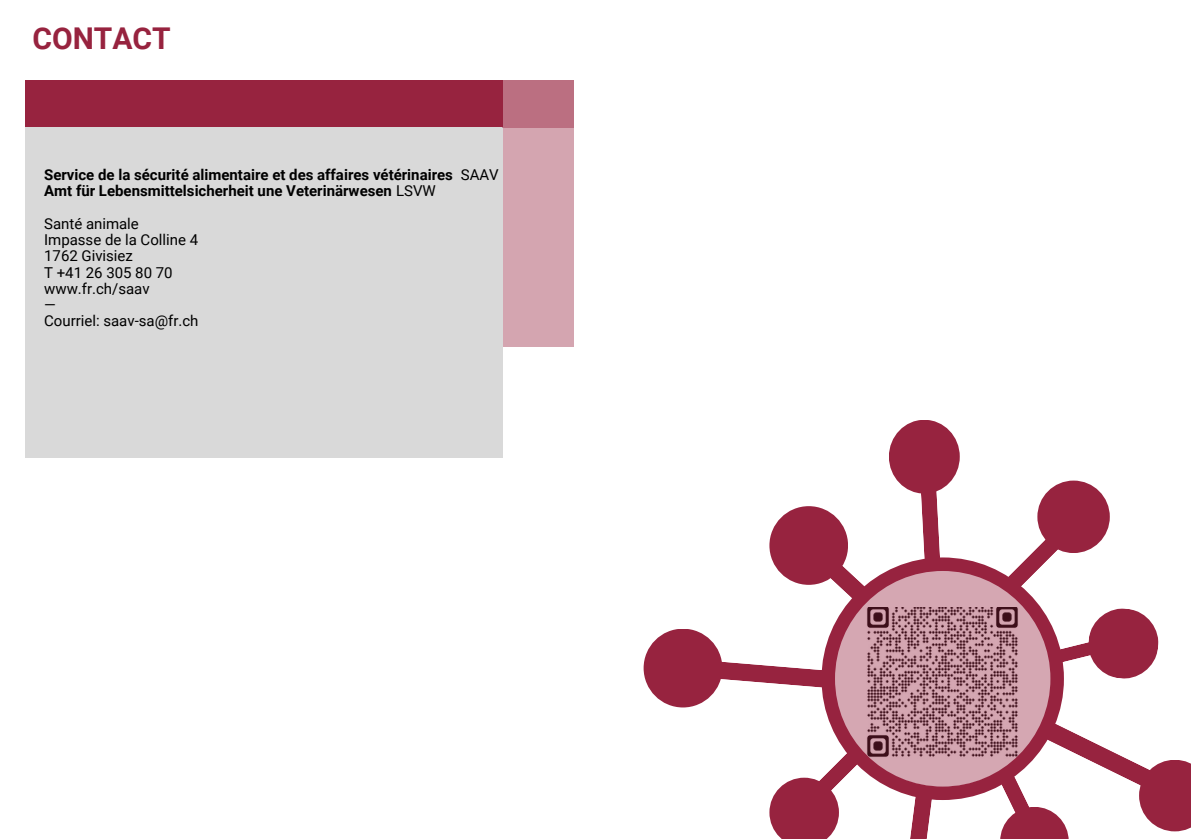
<style>
.page{position:relative;width:1191px;height:839px;background:#fff}
.page>*{position:absolute;margin:0;border:0;box-sizing:border-box;transform-origin:0 0}
.t1{font:700 30px "Roboto";color:#97233f}
.t2{font:700 15px "Roboto";color:#000}
.t3{font:15px "Roboto";color:#000}
.s1{font-weight:400}
</style>
<div class="page">
<div style="left:1037px;top:480px;width:73px;height:73px;background:#97233f;border-radius:50%"></div>
<svg style="left:1028px;top:534px;width:34px;height:23px"></svg>
<svg style="left:1064px;top:728px;width:127px;height:103px"></svg>
<svg style="left:1000px;top:806px;width:69px;height:32px;fill:#97233f"></svg>
<svg style="left:1000px;top:800px;width:34px;height:24px"></svg>
<svg style="left:910px;top:800px;width:22px;height:38px"></svg>
<svg style="left:769px;top:777px;width:70px;height:61px;background:#a54159"></svg>
<div style="left:644px;top:628px;width:78px;height:79px;background:#97233f;border-radius:50%"></div>
<svg style="left:717px;top:661px;width:105px;height:27px"></svg>
<div style="left:769px;top:506px;width:79px;height:79px;background:#97233f;border-radius:50%"></div>
<div style="left:889px;top:420px;width:71px;height:73px;background:#97233f;border-radius:50%"></div>
<svg style="left:919px;top:489px;width:22px;height:68px"></svg>
<svg style="left:1064px;top:608px;width:95px;height:71px"></svg>
<svg style="left:822px;top:557px;width:242px;height:243px"></svg>
<div style="left:503px;top:81px;width:71px;height:265px;background:#d4a5b0"></div>
<div style="left:25px;top:81px;width:478px;height:47px;background:#97233f"></div>
<div style="left:25px;top:128px;width:478px;height:330px;background:#d9d9d9"></div>
<div style="left:503px;top:81px;width:71px;height:47px;background:#bb6f81"></div>
<p class="t1" style="left:32px;top:22px;width:140px">CONTACT</p>
<p class="t2" style="left:44px;top:166px;width:456px">Service de la sécurité alimentaire et des affaires vétérinaires <span class="s1">SAAV</span></p>
<p class="t2" style="left:44px;top:182px;width:393px">Amt für Lebensmittelsicherheit une Veterinärwesen <span class="s1">LSVW</span></p>
<p class="t3" style="left:44px;top:215px;width:96px">Santé animale</p>
<p class="t3" style="left:44px;top:231px;width:155px">Impasse de la Colline 4</p>
<p class="t3" style="left:44px;top:247px;width:90px">1762 Givisiez</p>
<p class="t3" style="left:44px;top:264px;width:130px">T +41 26 305 80 70</p>
<p class="t3" style="left:44px;top:280px;width:107px">www.fr.ch/saav</p>
<p class="t3" style="left:44px;top:296px;width:13px">—</p>
<p class="t3" style="left:44px;top:312px;width:156px">Courriel: saav-sa@fr.ch</p>
</div>
